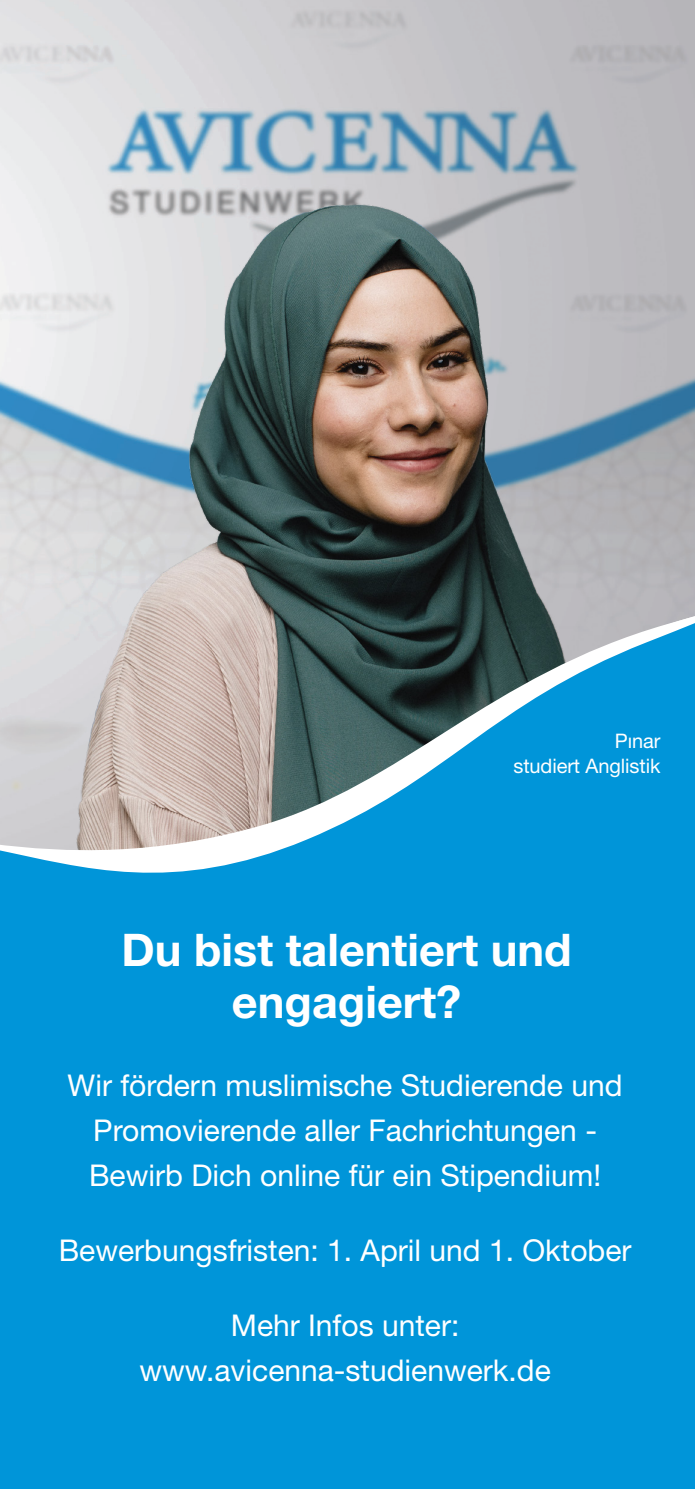
<style>
.page{position:relative;width:695px;height:1489px;background:#fff}
.page>*{position:absolute;margin:0;border:0;box-sizing:border-box;transform-origin:0 0}
.t1{font:700 45px "Helvetica Neue LT Std";color:#fff}
.t2{font:30px/45px "Helvetica Neue LT Std";color:#fff;text-align:center}
.t3{font:20px/25px "Helvetica Neue LT Std";letter-spacing:-.005em;color:#fff;text-align:right}
</style>
<div class="page">
<img style="left:0;top:0;width:694px;height:597px">
<img style="left:51px;top:179px;width:607px;height:418px">
<div style="left:0;top:895px;width:694px;height:593px;background:#0095d9"></div>
<svg style="left:0;top:597px;width:694px;height:298px;background:#669eb5"></svg>
<p class="t3" style="left:513px;top:728px;width:148px">Pınar<br>studiert Anglistik</p>
<p class="t1" style="left:121px;top:921px;width:451px">Du bist talentiert und</p>
<p class="t1" style="left:232px;top:974px;width:231px">engagiert?</p>
<p class="t2" style="left:68px;top:1061px;width:556px">Wir fördern muslimische Studierende und<br>Promovierende aller Fachrichtungen -</p>
<p class="t2" style="left:89px;top:1151px;width:513px">Bewirb Dich online für ein Stipendium!</p>
<p class="t2" style="left:59px;top:1226px;width:574px">Bewerbungsfristen: 1. April und 1. Oktober</p>
<p class="t2" style="left:231px;top:1301px;width:230px">Mehr Infos unter:</p>
<p class="t2" style="left:139px;top:1346px;width:413px">www.avicenna-studienwerk.de</p>
</div>
